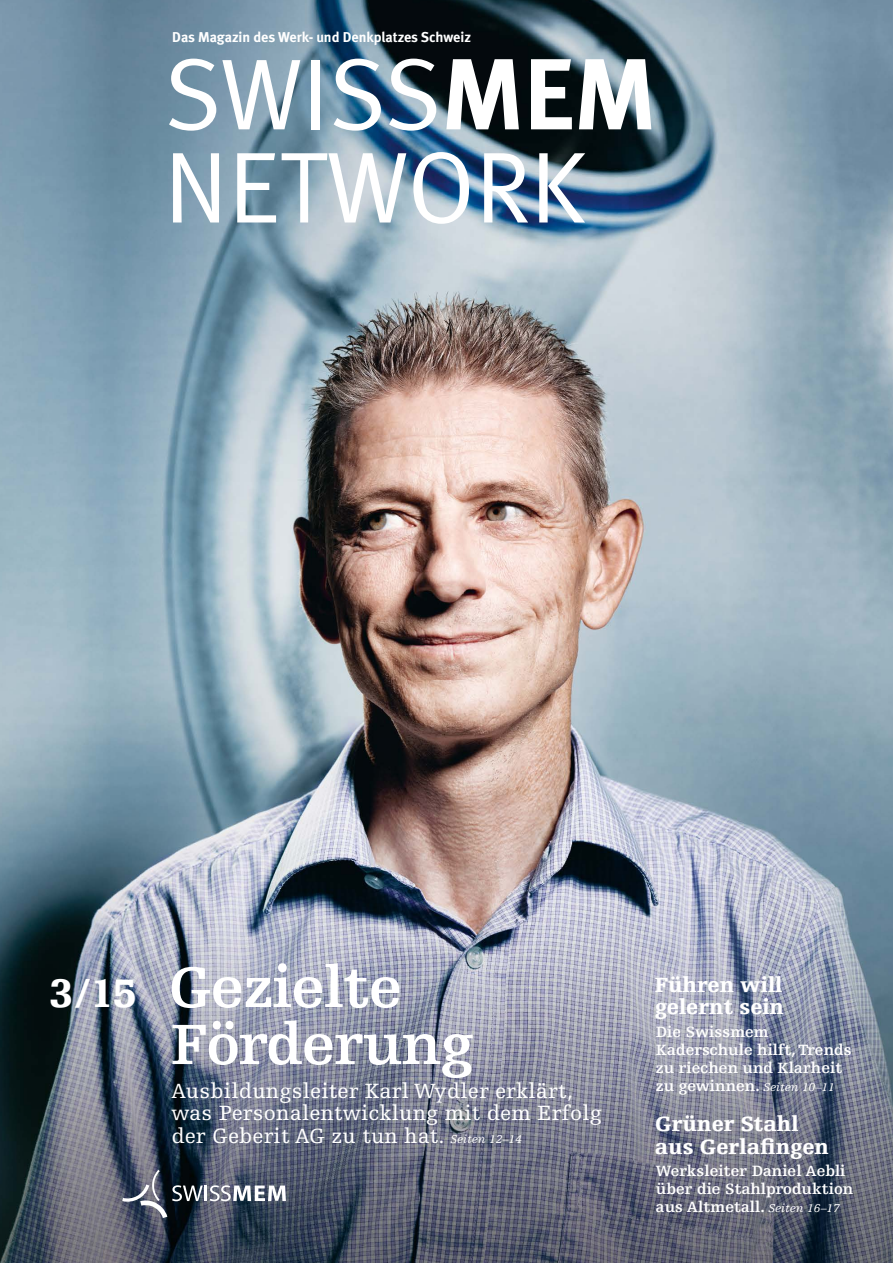
<style>
.page{position:relative;width:893px;height:1263px;background:#fff}
.page>*{position:absolute;margin:0;border:0;box-sizing:border-box;transform-origin:0 0}
.t1{font:100.95px/93.2px "Meta Normal LF";color:#fff}
.t2{font:700 60px/57px "Egyptienne F";letter-spacing:-.015em;color:#fff}
.t3{font:900 42px "Egyptienne F";color:#fff}
.t4{font:21.75px/22.5px "Egyptienne F";letter-spacing:.01em;color:#fff}
.t5{font:900 21.75px/22.5px "Egyptienne F";color:#fff}
.t6{font:700 15.75px/18px "Egyptienne F";color:#fff}
.t7{font:14.25px "Meta Bold LF";color:#fff}
.s1{font-family:"Meta Bold LF"}
.s2{font-style:italic;font-size:12px}
.s3{font-weight:400;font-style:italic;font-size:12px}
</style>
<div class="page">
<img style="left:0;top:0;width:893px;height:1263px">
<svg style="left:122px;top:1170px;width:164px;height:48px;background:#545c6b"></svg>
<p class="t7" style="left:172px;top:28px;width:300px">Das Magazin des Werk- und Denkplatzes Schweiz</p>
<h1 class="t1" style="left:164px;top:47px;width:494px">SWISS<span class="s1">MEM<br></span>NETWORK</h1>
<h3 class="t3" style="left:50px;top:970px;width:88px">3/15</h3>
<h2 class="t2" style="left:168px;top:960px;width:307px">Gezielte<br>Förderung</h2>
<h3 class="t4" style="left:171px;top:1079px;width:432px">Ausbildungsleiter Karl Wydler erklärt, was Personalentwicklung mit dem Erfolg der Geberit AG zu tun hat. <span class="s2">Seiten 12–14</span></h3>
<h3 class="t5" style="left:655px;top:974px;width:131px">Führen will gelernt sein</h3>
<p class="t6" style="left:656px;top:1023px;width:197px">Die Swissmem<br>Kaderschule hilft, Trends zu riechen und Klarheit zu gewinnen. <span class="s3">Seiten 10–11</span></p>
<h3 class="t5" style="left:655px;top:1113px;width:176px">Grüner Stahl aus Gerlafingen</h3>
<p class="t6" style="left:656px;top:1162px;width:199px">Werksleiter Daniel Aebli über die Stahlproduktion aus Altmetall. <span class="s3">Seiten 16–17</span></p>
</div>
